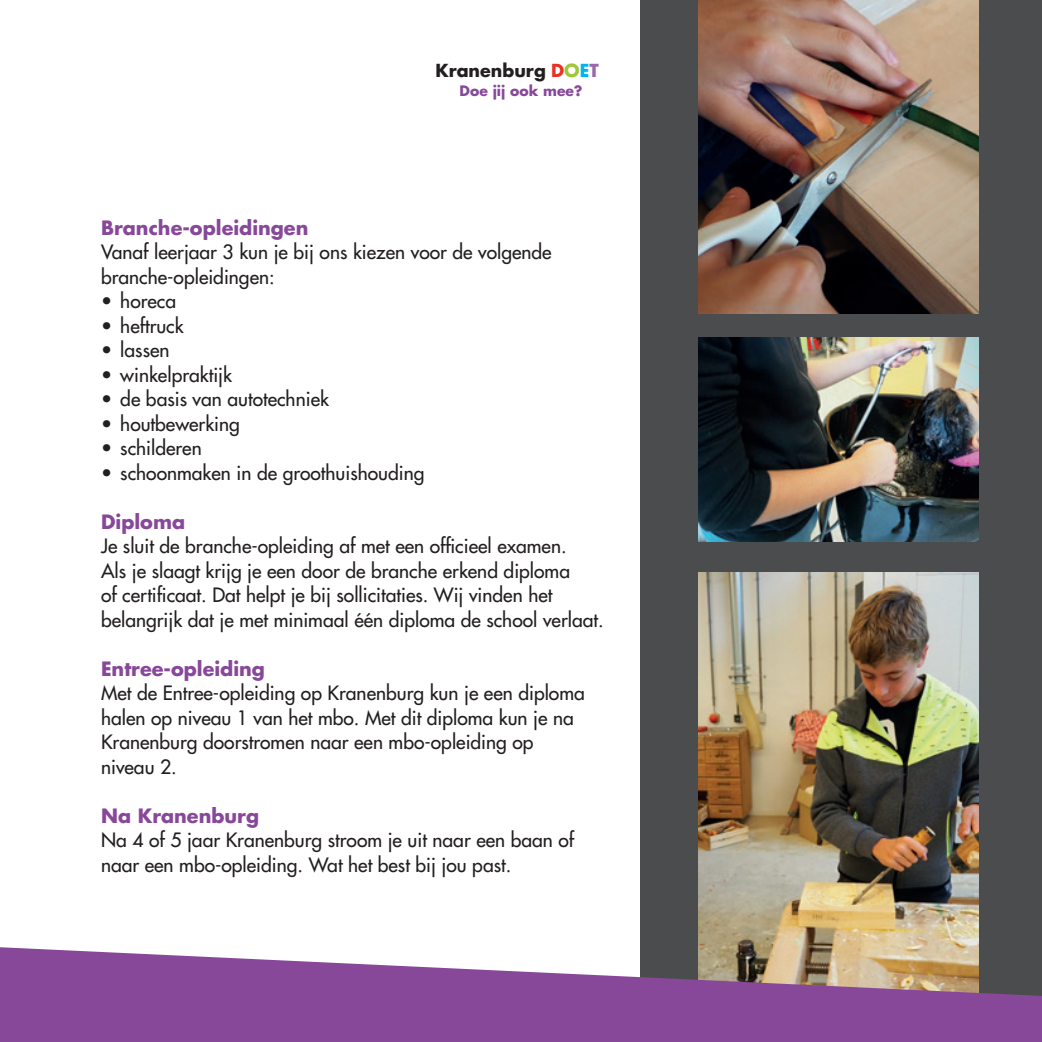
<style>
.page{position:relative;width:1042px;height:1042px;background:#fff}
.page>*{position:absolute;margin:0;border:0;box-sizing:border-box;transform-origin:0 0}
.t1{font:19.25px/24.5px "Futura";color:#231f20}
.t2{font:700 19.25px "Futura";color:#88489a}
.t3{font:700 17.5px "Futura";color:#231f20}
.t4{font:700 14px "Futura";color:#88489a}
.s1{color:#eb2f23}
.s2{color:#9ec83a}
.s3{color:#00b3ef}
.s4{color:#9968aa}
.s5{color:#fff}
</style>
<div class="page">
<div style="left:640px;top:0;width:402px;height:1005px;background:#4b4c4d"></div>
<img style="left:698px;top:572px;width:281px;height:375px">
<svg style="left:0;top:947px;width:1042px;height:95px;background:#96649c"></svg>
<img style="left:698px;top:0;width:281px;height:313px">
<img style="left:698px;top:337px;width:281px;height:204px">
<p class="t3" style="left:435px;top:58px;width:172px">Kranenburg <span class="s1">D</span><span class="s2">O</span><span class="s3">E</span><span class="s4">T</span><span class="s5">!</span></p>
<p class="t4" style="left:459px;top:81px;width:124px">Doe jij ook mee?</p>
<p class="t2" style="left:101px;top:214px;width:209px">Branche-opleidingen</p>
<p class="t1" style="left:101px;top:240px;width:452px">Vanaf leerjaar 3 kun je bij ons kiezen voor de volgende branche-opleidingen:</p>
<p class="t1" style="left:101px;top:289px;width:77px">• horeca</p>
<p class="t1" style="left:101px;top:313px;width:84px">• heftruck</p>
<p class="t1" style="left:101px;top:338px;width:70px">• lassen</p>
<p class="t1" style="left:101px;top:362px;width:132px">• winkelpraktijk</p>
<p class="t1" style="left:101px;top:387px;width:229px">• de basis van autotechniek</p>
<p class="t1" style="left:101px;top:411px;width:140px">• houtbewerking</p>
<p class="t1" style="left:101px;top:436px;width:102px">• schilderen</p>
<p class="t1" style="left:101px;top:460px;width:325px">• schoonmaken in de groothuishouding</p>
<p class="t2" style="left:101px;top:508px;width:86px">Diploma</p>
<p class="t1" style="left:101px;top:534px;width:504px">Je sluit de branche-opleiding af met een officieel examen.<br>Als je slaagt krijg je een door de branche erkend diploma<br>of certificaat. Dat helpt je bij sollicitaties. Wij vinden het belangrijk dat je met minimaal één diploma de school verlaat.</p>
<p class="t2" style="left:101px;top:655px;width:165px">Entree-opleiding</p>
<p class="t1" style="left:101px;top:681px;width:485px">Met de Entree-opleiding op Kranenburg kun je een diploma halen op niveau 1 van het mbo. Met dit diploma kun je na Kranenburg doorstromen naar een mbo-opleiding op niveau 2.</p>
<p class="t2" style="left:101px;top:802px;width:160px">Na Kranenburg</p>
<p class="t1" style="left:101px;top:828px;width:475px">Na 4 of 5 jaar Kranenburg stroom je uit naar een baan of naar een mbo-opleiding. Wat het best bij jou past.</p>
</div>
